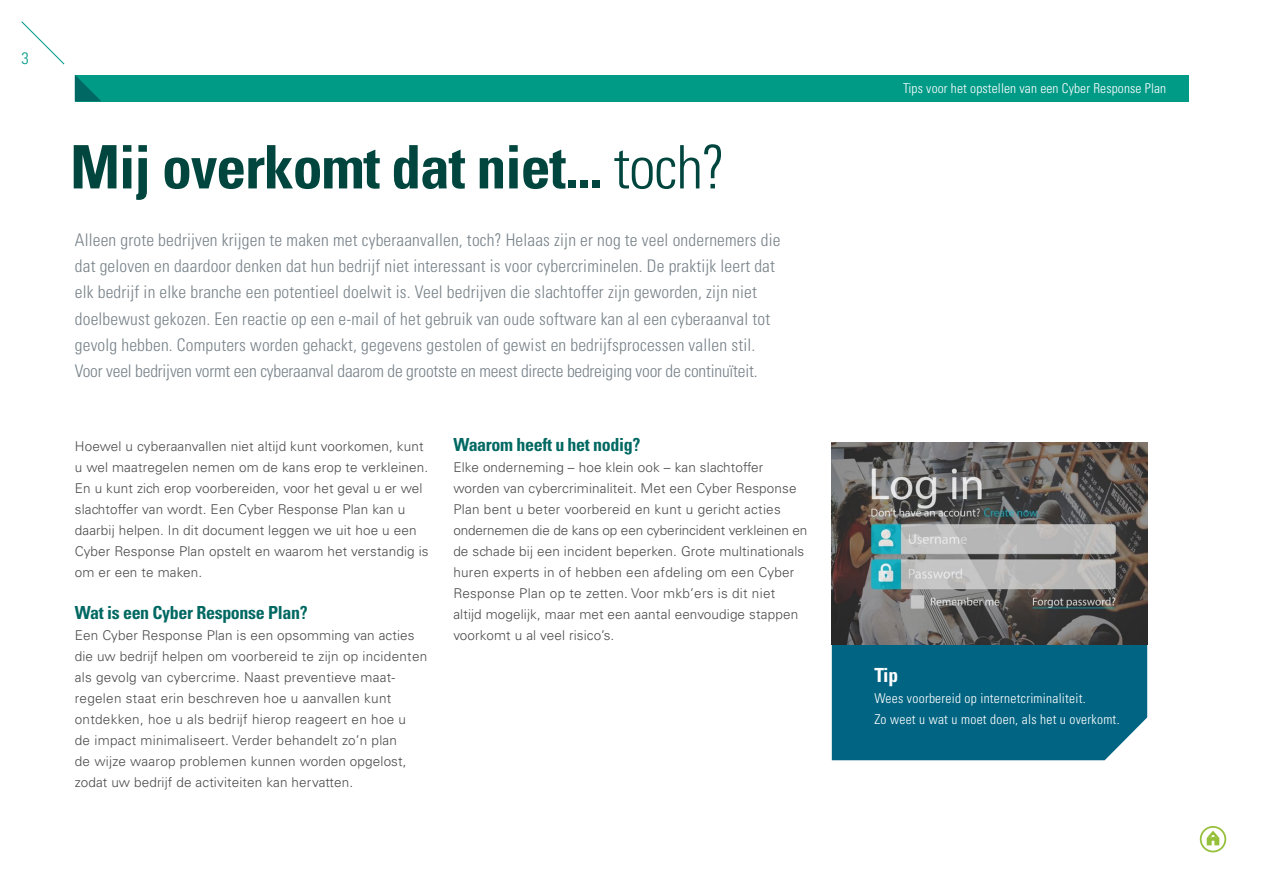
<style>
.page{position:relative;width:1263px;height:893px;background:#fff}
.page>*{position:absolute;margin:0;border:0;box-sizing:border-box;transform-origin:0 0}
.t1{font:700 condensed 60px "Univers LT Std";letter-spacing:-.02em;color:#00463e}
.t2{font:700 condensed 19.5px "Univers LT Std";color:#fff}
.t3{font:700 condensed 18px "Univers LT Std";letter-spacing:-.02em;color:#006862}
.t4{font:300 condensed 17.4px/26.2px "Univers LT Std";letter-spacing:.01em;color:#788289}
.t5{font:300 condensed 16.5px "Univers LT Std";color:#009b87}
.t6{font:300 13.5px/21px "Univers LT Std";letter-spacing:.01em;color:#4b4b4d}
.t7{font:300 condensed 13.5px/21px "Univers LT Std";letter-spacing:.02em;color:#fff}
.t8{font:300 condensed 13.5px "Univers LT Std";color:#fff}
.s1{font-weight:300}
</style>
<div class="page">
<svg style="left:21px;top:21px;width:44px;height:44px"></svg>
<svg style="left:1207px;top:831px;width:12px;height:14px"></svg>
<div style="left:1200px;top:826px;width:26px;height:26px;border:2px solid #96c03a;border-radius:50%"></div>
<div style="left:75px;top:75px;width:1113px;height:26px;background:#009b87"></div>
<svg style="left:75px;top:75px;width:26px;height:26px"></svg>
<div style="left:832px;top:645px;width:315px;height:115px;background:#006482"></div>
<img style="left:832px;top:442px;width:315px;height:203px">
<p class="t5" style="left:22px;top:48px;width:9px">3</p>
<h1 class="t1" style="left:70px;top:130px;width:657px">Mij overkomt dat niet... <span class="s1">toch?</span></h1>
<p class="t4" style="left:75px;top:227px;width:707px">Alleen grote bedrijven krijgen te maken met cyberaanvallen, toch? Helaas zijn er nog te veel ondernemers die dat geloven en daardoor denken dat hun bedrijf niet interessant is voor cybercriminelen. De praktijk leert dat elk bedrijf in elke branche een potentieel doelwit is. Veel bedrijven die slachtoffer zijn geworden, zijn niet doelbewust gekozen. Een reactie op een e-mail of het gebruik van oude software kan al een cyberaanval tot gevolg hebben. Computers worden gehackt, gegevens gestolen of gewist en bedrijfsprocessen vallen stil.<br>Voor veel bedrijven vormt een cyberaanval daarom de grootste en meest directe bedreiging voor de continuïteit.</p>
<p class="t6" style="left:75px;top:436px;width:355px">Hoewel u cyberaanvallen niet altijd kunt voorkomen, kunt u wel maatregelen nemen om de kans erop te verkleinen.<br>En u kunt zich erop voorbereiden, voor het geval u er wel slachtoffer van wordt. Een Cyber Response Plan kan u daarbij helpen. In dit document leggen we uit hoe u een Cyber Response Plan opstelt en waarom het verstandig is om er een te maken.</p>
<h3 class="t3" style="left:75px;top:602px;width:234px">Wat is een Cyber Response Plan?</h3>
<p class="t6" style="left:75px;top:625px;width:354px">Een Cyber Response Plan is een opsomming van acties die uw bedrijf helpen om voorbereid te zijn op incidenten als gevolg van cybercrime. Naast preventieve maat&shy;regelen staat erin beschreven hoe u aanvallen kunt ontdekken, hoe u als bedrijf hierop reageert en hoe u<br>de impact minimaliseert. Verder behandelt zo’n plan<br>de wijze waarop problemen kunnen worden opgelost, zodat uw bedrijf de activiteiten kan hervatten.</p>
<h3 class="t3" style="left:453px;top:434px;width:189px">Waarom heeft u het nodig?</h3>
<p class="t6" style="left:453px;top:457px;width:355px">Elke onderneming – hoe klein ook – kan slachtoffer worden van cybercriminaliteit. Met een Cyber Response Plan bent u beter voorbereid en kunt u gericht acties ondernemen die de kans op een cyberincident verkleinen en de schade bij een incident beperken. Grote multinationals huren experts in of hebben een afdeling om een Cyber Response Plan op te zetten. Voor mkb’ers is dit niet<br>altijd mogelijk, maar met een aantal eenvoudige stappen voorkomt u al veel risico’s.</p>
<p class="t7" style="left:903px;top:77px;width:265px">Tips voor het opstellen van een Cyber Response Plan</p>
<p class="t8" style="left:1010px;top:80px;width:151px">Logistieke winst m t data de e</p>
<h2 class="t2" style="left:874px;top:663px;width:25px">Tip</h2>
<p class="t7" style="left:874px;top:688px;width:247px">Wees voorbereid op internetcriminaliteit.<br>Zo weet u wat u moet doen, als het u overkomt.</p>
</div>
